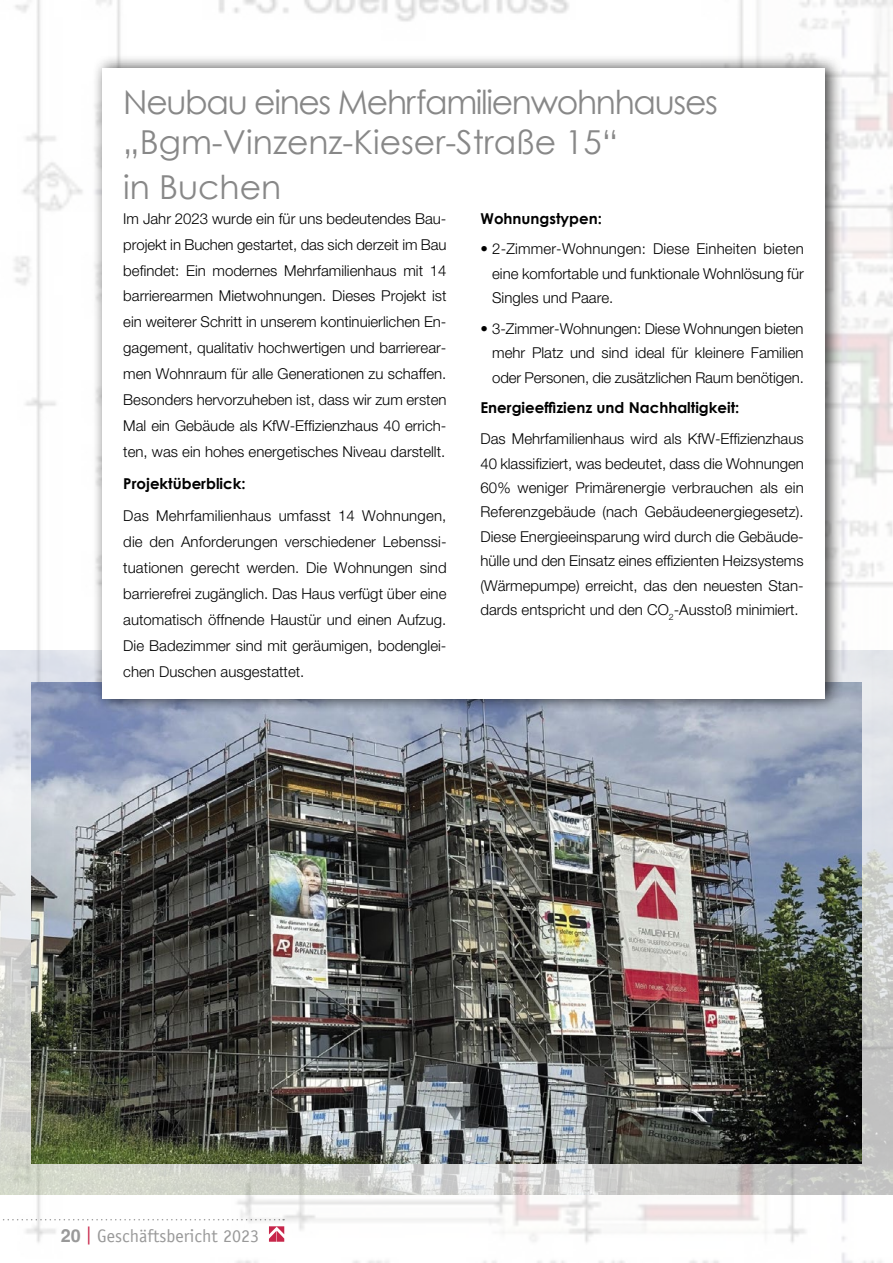
<style>
.page{position:relative;width:893px;height:1263px;background:#fff}
.page>*{position:absolute;margin:0;border:0;box-sizing:border-box;transform-origin:0 0}
.t1{font:33px/39.9px "Century Gothic";letter-spacing:-.04em;color:#888}
.t2{font:33px "Century Gothic";color:#888}
.t3{font:18px "Officina Sans LT";color:#888}
.t4{font:300 15px/26px "Helvetica Neue LT Std";color:#000;text-align:justify}
.t5{font:700 15px "Century Gothic";color:#000}
.s1{font-family:"Helvetica";font-weight:700}
.s2{color:#be002b}
</style>
<div class="page">
<img style="left:3px;top:0;width:890px;height:1263px">
<img style="left:0;top:650px;width:893px;height:545px">
<img style="left:32px;top:682px;width:829px;height:481px">
<div style="left:92px;top:54px;width:751px;height:658px;background:#000;opacity:.75"></div>
<div style="left:102px;top:68px;width:723px;height:630px;background:#fff"></div>
<h1 class="t1" style="left:123px;top:82px;width:596px">Neubau eines Mehrfamilienwohnhauses „Bgm-Vinzenz-Kieser-Straße 15“</h1>
<h1 class="t2" style="left:123px;top:167px;width:159px">in Buchen</h1>
<p class="t4" style="left:123px;top:205px;width:325px">Im Jahr 2023 wurde ein für uns bedeutendes Bau&shy;projekt in Buchen gestartet, das sich derzeit im Bau befindet: Ein modernes Mehrfamilienhaus mit 14 barrierearmen Mietwohnungen. Dieses Projekt ist ein weiterer Schritt in unserem kontinuierlichen En&shy;gagement, qualitativ hochwertigen und barrierear&shy;men Wohnraum für alle Generationen zu schaffen.<br>Besonders hervorzuheben ist, dass wir zum ersten Mal ein Gebäude als KfW-Effizienzhaus 40 errich&shy;ten, was ein hohes energetisches Niveau darstellt.</p>
<p class="t5" style="left:123px;top:474px;width:124px">Projektüberblick:</p>
<p class="t4" style="left:123px;top:503px;width:325px">Das Mehrfamilienhaus umfasst 14 Wohnungen, die den Anforderungen verschiedener Lebenssi&shy;tuationen gerecht werden. Die Wohnungen sind barrierefrei zugänglich. Das Haus verfügt über eine automatisch öffnende Haustür und einen Aufzug.<br>Die Badezimmer sind mit geräumigen, bodenglei&shy;chen Duschen ausgestattet.</p>
<p class="t5" style="left:480px;top:209px;width:123px">Wohnungstypen:</p>
<p class="t4" style="left:492px;top:237px;width:313px;line-height:24.3px;text-indent:-12px">• 2-Zimmer-Wohnungen: Diese Einheiten bieten eine komfortable und funktionale Wohnlösung für Singles und Paare.</p>
<p class="t4" style="left:492px;top:316px;width:313px;line-height:24.3px;text-indent:-12px">• 3-Zimmer-Wohnungen: Diese Wohnungen bieten mehr Platz und sind ideal für kleinere Familien oder Personen, die zusätzlichen Raum benötigen.</p>
<p class="t5" style="left:480px;top:399px;width:260px">Energieeffizienz und Nachhaltigkeit:</p>
<p class="t4" style="left:480px;top:426px;width:325px;line-height:24.3px">Das Mehrfamilienhaus wird als KfW-Effizienzhaus 40 klassifiziert, was bedeutet, dass die Wohnungen 60% weniger Primärenergie verbrauchen als ein Referenzgebäude (nach Gebäudeenergiegesetz).<br>Diese Energieeinsparung wird durch die Gebäude&shy;hülle und den Einsatz eines effizienten Heizsystems (Wärmepumpe) erreicht, das den neuesten Stan&shy;dards entspricht und den CO<sub>2</sub>-Ausstoß minimiert.</p>
<p class="t3" style="left:61px;top:1225px;width:200px"><span class="s1">20</span> <span class="s2">|</span> Geschäftsbericht 2023</p>
</div>
